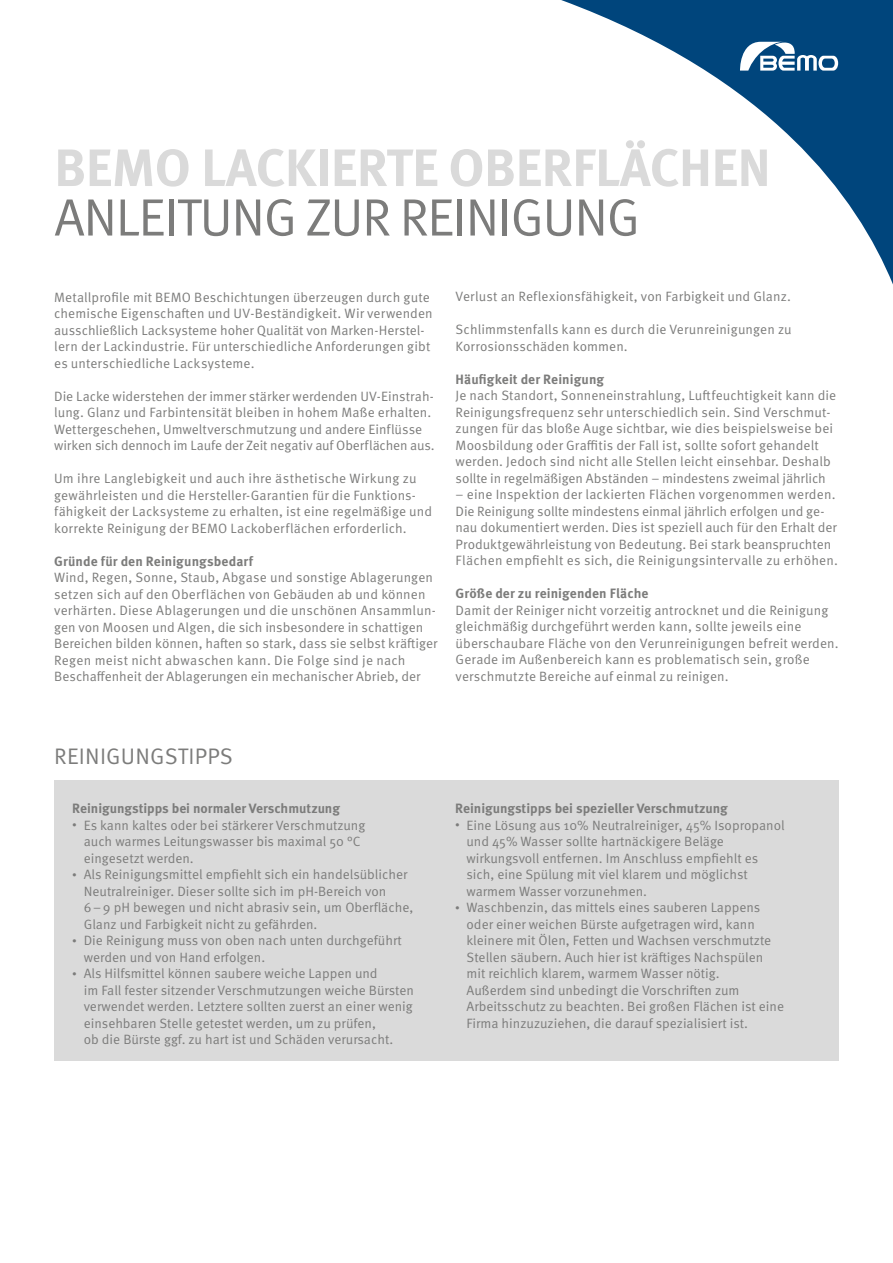
<style>
.page{position:relative;width:893px;height:1263px;background:#fff}
.page>*{position:absolute;margin:0;border:0;box-sizing:border-box;transform-origin:0 0}
.t1{font:700 52.5px "Meta OT";letter-spacing:-.01em;color:#dadada}
.t2{font:52.5px "Meta OT Norm";letter-spacing:-.03em;color:#7c7c7b}
.t3{font:22.5px "Meta OT Norm";letter-spacing:.01em;color:#7c7c7b}
.t4{font:13.5px/16.5px "Meta OT Norm";color:#7c7c7b}
.t5{font:700 13.5px "Meta OT";color:#7c7c7b}
.s1{font-size:9px}
</style>
<div class="page">
<svg style="left:561px;top:0;width:332px;height:284px"></svg>
<svg style="left:739px;top:42px;width:99px;height:29px"></svg>
<div style="left:54px;top:780px;width:785px;height:281px;background:#dadada"></div>
<h1 class="t1" style="left:54px;top:135px;width:718px">BEMO LACKIERTE OBERFLÄCHEN</h1>
<h1 class="t2" style="left:54px;top:186px;width:587px">ANLEITUNG ZUR REINIGUNG</h1>
<p class="t4" style="left:54px;top:289px;width:380px">Metallprofile mit BEMO Beschichtungen überzeugen durch gute chemische Eigenschaften und UV-Beständigkeit. Wir verwenden ausschließlich Lacksysteme hoher Qualität von Marken-Herstel&shy;lern der Lackindustrie. Für unterschiedliche Anforderungen gibt es unterschiedliche Lacksysteme.</p>
<p class="t4" style="left:54px;top:388px;width:382px">Die Lacke widerstehen der immer stärker werdenden UV-Einstrah&shy;lung. Glanz und Farbintensität bleiben in hohem Maße erhalten.<br>Wettergeschehen, Umweltverschmutzung und andere Einflüsse wirken sich dennoch im Laufe der Zeit negativ auf Oberflächen aus.</p>
<p class="t4" style="left:54px;top:470px;width:379px">Um ihre Langlebigkeit und auch ihre ästhetische Wirkung zu gewährleisten und die Hersteller-Garantien für die Funktions&shy;fähigkeit der Lacksysteme zu erhalten, ist eine regelmäßige und korrekte Reinigung der BEMO Lackoberflächen erforderlich.</p>
<p class="t5" style="left:54px;top:552px;width:200px">Gründe für den Reinigungsbedarf</p>
<p class="t4" style="left:54px;top:569px;width:385px">Wind, Regen, Sonne, Staub, Abgase und sonstige Ablagerungen setzen sich auf den Oberflächen von Gebäuden ab und können verhärten. Diese Ablagerungen und die unschönen Ansammlun&shy;gen von Moosen und Algen, die sich insbesondere in schattigen Bereichen bilden können, haften so stark, dass sie selbst kräftiger Regen meist nicht abwaschen kann. Die Folge sind je nach Beschaffenheit der Ablagerungen ein mechanischer Abrieb, der</p>
<p class="t4" style="left:456px;top:289px;width:337px">Verlust an Reflexionsfähigkeit, von Farbigkeit und Glanz.</p>
<p class="t4" style="left:456px;top:322px;width:338px">Schlimmstenfalls kann es durch die Verunreinigungen zu<br>Korrosionsschäden kommen.</p>
<p class="t5" style="left:456px;top:371px;width:150px">Häufigkeit der Reinigung</p>
<p class="t4" style="left:456px;top:388px;width:382px">Je nach Standort, Sonneneinstrahlung, Luftfeuchtigkeit kann die Reinigungsfrequenz sehr unterschiedlich sein. Sind Verschmut&shy;zungen für das bloße Auge sichtbar, wie dies beispielsweise bei Moosbildung oder Graffitis der Fall ist, sollte sofort gehandelt werden. Jedoch sind nicht alle Stellen leicht einsehbar. Deshalb sollte in regelmäßigen Abständen – mindestens zweimal jährlich</p>
<p class="t4" style="left:456px;top:487px;width:384px">– eine Inspektion der lackierten Flächen vorgenommen werden.<br>Die Reinigung sollte mindestens einmal jährlich erfolgen und ge&shy;nau dokumentiert werden. Dies ist speziell auch für den Erhalt der Produktgewährleistung von Bedeutung. Bei stark beanspruchten Flächen empfiehlt es sich, die Reinigungsintervalle zu erhöhen.</p>
<p class="t5" style="left:456px;top:585px;width:194px">Größe der zu reinigenden Fläche</p>
<p class="t4" style="left:456px;top:602px;width:384px">Damit der Reiniger nicht vorzeitig antrocknet und die Reinigung gleichmäßig durchgeführt werden kann, sollte jeweils eine überschaubare Fläche von den Verunreinigungen befreit werden.<br>Gerade im Außenbereich kann es problematisch sein, große verschmutzte Bereiche auf einmal zu reinigen.</p>
<h2 class="t3" style="left:54px;top:742px;width:180px">REINIGUNGSTIPPS</h2>
<p class="t5" style="left:72px;top:800px;width:269px">Reinigungstipps bei normaler Verschmutzung</p>
<p class="t4" style="left:84px;top:817px;width:283px;text-indent:-11px"><span class="s1">•</span> Es kann kaltes oder bei stärkerer Verschmutzung auch warmes Leitungswasser bis maximal 50 °C eingesetzt werden.</p>
<p class="t4" style="left:84px;top:866px;width:331px;text-indent:-11px"><span class="s1">•</span> Als Reinigungsmittel empfiehlt sich ein handelsüblicher Neutralreiniger. Dieser sollte sich im pH-Bereich von 6–9 pH bewegen und nicht abrasiv sein, um Oberfläche, Glanz und Farbigkeit nicht zu gefährden.</p>
<p class="t4" style="left:84px;top:932px;width:320px;text-indent:-11px"><span class="s1">•</span> Die Reinigung muss von oben nach unten durchgeführt werden und von Hand erfolgen.</p>
<p class="t4" style="left:84px;top:965px;width:332px;text-indent:-11px"><span class="s1">•</span> Als Hilfsmittel können saubere weiche Lappen und<br>im Fall fester sitzender Verschmutzungen weiche Bürsten verwendet werden. Letztere sollten zuerst an einer wenig einsehbaren Stelle getestet werden, um zu prüfen,<br>ob die Bürste ggf. zu hart ist und Schäden verursacht.</p>
<p class="t5" style="left:455px;top:800px;width:274px">Reinigungstipps bei spezieller Verschmutzung</p>
<p class="t4" style="left:466px;top:817px;width:320px;text-indent:-11px"><span class="s1">•</span> Eine Lösung aus 10% Neutralreiniger, 45% Isopropanol und 45% Wasser sollte hartnäckigere Beläge wirkungsvoll entfernen. Im Anschluss empfiehlt es sich, eine Spülung mit viel klarem und möglichst warmem Wasser vorzunehmen.</p>
<p class="t4" style="left:467px;top:899px;width:319px;text-indent:-11px"><span class="s1">•</span> Waschbenzin, das mittels eines sauberen Lappens oder einer weichen Bürste aufgetragen wird, kann kleinere mit Ölen, Fetten und Wachsen verschmutzte Stellen säubern. Auch hier ist kräftiges Nachspülen mit reichlich klarem, warmem Wasser nötig.<br>Außerdem sind unbedingt die Vorschriften zum Arbeitsschutz zu beachten. Bei großen Flächen ist eine Firma hinzuzuziehen, die darauf spezialisiert ist.</p>
</div>
